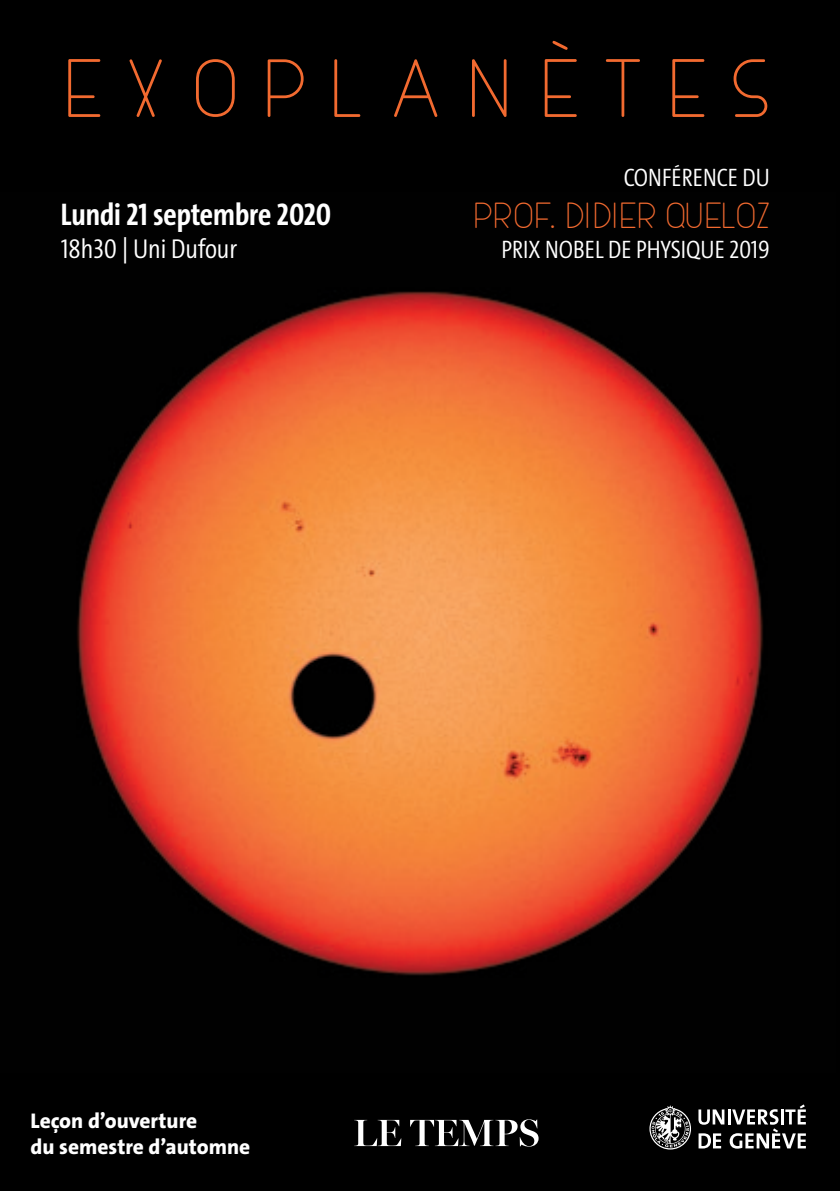
<style>
.page{position:relative;width:840px;height:1191px;background:#fff}
.page>*{position:absolute;margin:0;border:0;box-sizing:border-box;transform-origin:0 0}
.t1{font:94.6px "MAXWELLLIGHT";letter-spacing:.26em;color:#f26a30}
.t2{font:41.6px "MAXWELLLIGHT";color:#f26a30}
.t3{font:700 31.6px "The Sans Cd LF7";color:#fff}
.t4{font:300 27.4px "The Sans Cd LF4";color:#fff}
.t5{font:300 25.4px "The Sans Cd LF4";color:#fff}
.thesans{font:800 21.4px "The Sans Os F";color:#fff}
</style>
<div class="page">
<div style="left:0;top:0;width:839px;height:1191px;background:#000"></div>
<img style="left:77px;top:291px;width:686px;height:685px">
<svg style="left:649px;top:1105px;width:41px;height:44px"></svg>
<svg style="left:698px;top:1104px;width:107px;height:44px"></svg>
<svg style="left:354px;top:1119px;width:47px;height:27px"></svg>
<svg style="left:410px;top:1119px;width:128px;height:27px"></svg>
<p class="t1" style="left:61px;top:41px;width:710px">EXOPLANÈTES</p>
<p class="t3" style="left:61px;top:194px;width:272px">Lundi 21 septembre 2020</p>
<p class="t4" style="left:61px;top:231px;width:178px">18h30 | Uni Dufour</p>
<p class="t5" style="left:623px;top:161px;width:147px">CONFÉRENCE DU</p>
<p class="t2" style="left:472px;top:194px;width:298px">PROF. DIDIER QUELOZ</p>
<p class="t5" style="left:501px;top:233px;width:270px">PRIX NOBEL DE PHYSIQUE 2019</p>
<p class="thesans" style="left:31px;top:1107px;width:168px">Leçon d’ouverture</p>
<p class="thesans" style="left:31px;top:1132px;width:221px">du semestre d’automne</p>
</div>
